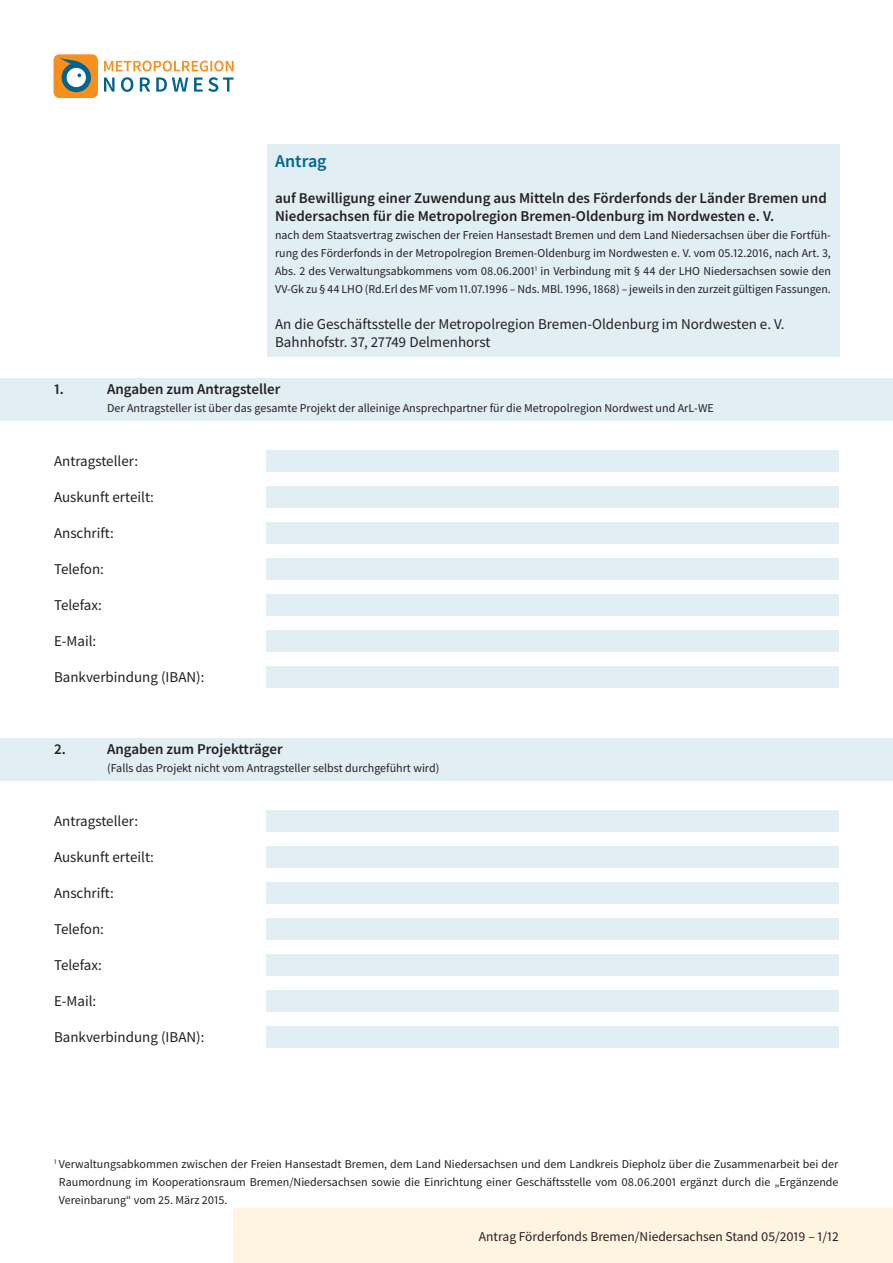
<style>
.page{position:relative;width:893px;height:1263px;background:#fff}
.page>*{position:absolute;margin:0;border:0;box-sizing:border-box;transform-origin:0 0}
.t1{font:600 18px "Source Sans Pro";color:#00648e}
.t2{font:15px/18px "Source Sans Pro";color:#231f20}
.t3{font:600 15px/18px "Source Sans Pro";color:#231f20}
.t4{font:13.5px "Source Sans Pro";color:#231f20}
.t5{font:12px/18px "Source Sans Pro";color:#231f20;text-align:justify}
</style>
<div class="page">
<div style="left:54px;top:54px;width:44px;height:44px;background:#f68f1e;border-radius:6px"></div>
<svg style="left:60px;top:58px;width:31px;height:34px"></svg>
<svg style="left:104px;top:61px;width:130px;height:31px"></svg>
<div style="left:234px;top:1209px;width:659px;height:54px;background:#fef4e0"></div>
<div style="left:267px;top:145px;width:572px;height:212px;background:#e1eef4"></div>
<div style="left:267px;top:450px;width:572px;height:21px;background:#e1eef4"></div>
<div style="left:267px;top:486px;width:572px;height:21px;background:#e1eef4"></div>
<div style="left:267px;top:522px;width:572px;height:21px;background:#e1eef4"></div>
<div style="left:267px;top:558px;width:572px;height:21px;background:#e1eef4"></div>
<div style="left:267px;top:594px;width:572px;height:21px;background:#e1eef4"></div>
<div style="left:267px;top:630px;width:572px;height:21px;background:#e1eef4"></div>
<div style="left:267px;top:666px;width:572px;height:21px;background:#e1eef4"></div>
<div style="left:267px;top:810px;width:572px;height:21px;background:#e1eef4"></div>
<div style="left:267px;top:846px;width:572px;height:21px;background:#e1eef4"></div>
<div style="left:267px;top:882px;width:572px;height:21px;background:#e1eef4"></div>
<div style="left:267px;top:918px;width:572px;height:21px;background:#e1eef4"></div>
<div style="left:267px;top:954px;width:572px;height:21px;background:#e1eef4"></div>
<div style="left:267px;top:990px;width:572px;height:21px;background:#e1eef4"></div>
<div style="left:267px;top:1026px;width:572px;height:21px;background:#e1eef4"></div>
<div style="left:0;top:378px;width:893px;height:43px;background:#e1eef4"></div>
<div style="left:0;top:738px;width:893px;height:43px;background:#e1eef4"></div>
<h1 class="t1" style="left:275px;top:149px;width:53px">Antrag</h1>
<p class="t3" style="left:275px;top:188px;width:553px">auf Bewilligung einer Zuwendung aus Mitteln des Förderfonds der Länder Bremen und<br>Niedersachsen für die Metropolregion Bremen-Oldenburg im Nordwesten e. V.</p>
<p class="t5" style="left:275px;top:226px;width:557px">nach dem Staatsvertrag zwischen der Freien Hansestadt Bremen und dem Land Niedersachsen über die Fortfüh&shy;rung des Förderfonds in der Metropolregion Bremen-Oldenburg im Nordwesten e. V. vom 05.12.2016, nach Art. 3, Abs. 2 des Verwaltungsabkommens vom 08.06.2001<sup>1</sup> in Verbindung mit § 44 der LHO Niedersachsen sowie den VV-Gk zu § 44 LHO (Rd.Erl des MF vom 11.07.1996 – Nds. MBl. 1996, 1868) – jeweils in den zurzeit gültigen Fassungen.</p>
<p class="t2" style="left:275px;top:315px;width:511px">An die Geschäftsstelle der Metropolregion Bremen-Oldenburg im Nordwesten e. V.<br>Bahnhofstr. 37, 27749 Delmenhorst</p>
<p class="t3" style="left:54px;top:380px;width:11px">1.</p>
<p class="t3" style="left:107px;top:380px;width:175px">Angaben zum Antragsteller</p>
<p class="t5" style="left:107px;top:399px;width:608px">Der Antragsteller ist über das gesamte Projekt der alleinige Ansprechpartner für die Metropolregion Nordwest und ArL-WE</p>
<p class="t2" style="left:54px;top:452px;width:86px">Antragsteller:</p>
<p class="t2" style="left:54px;top:488px;width:102px">Auskunft erteilt:</p>
<p class="t2" style="left:54px;top:524px;width:61px">Anschrift:</p>
<p class="t2" style="left:54px;top:560px;width:52px">Telefon:</p>
<p class="t2" style="left:54px;top:596px;width:49px">Telefax:</p>
<p class="t2" style="left:54px;top:632px;width:44px">E-Mail:</p>
<p class="t2" style="left:54px;top:668px;width:152px">Bankverbindung (IBAN):</p>
<p class="t3" style="left:54px;top:740px;width:13px">2.</p>
<p class="t3" style="left:107px;top:740px;width:177px">Angaben zum Projektträger</p>
<p class="t5" style="left:107px;top:759px;width:334px">(Falls das Projekt nicht vom Antragsteller selbst durchgeführt wird)</p>
<p class="t2" style="left:54px;top:812px;width:86px">Antragsteller:</p>
<p class="t2" style="left:54px;top:848px;width:102px">Auskunft erteilt:</p>
<p class="t2" style="left:54px;top:884px;width:61px">Anschrift:</p>
<p class="t2" style="left:54px;top:920px;width:52px">Telefon:</p>
<p class="t2" style="left:54px;top:956px;width:49px">Telefax:</p>
<p class="t2" style="left:54px;top:992px;width:44px">E-Mail:</p>
<p class="t2" style="left:54px;top:1028px;width:152px">Bankverbindung (IBAN):</p>
<p class="t5" style="left:59px;top:1155px;width:781px;text-indent:-5px"><sup>1</sup> Verwaltungsabkommen zwischen der Freien Hansestadt Bremen, dem Land Niedersachsen und dem Landkreis Diepholz über die Zusammenarbeit bei der Raumordnung im Kooperationsraum Bremen/Niedersachsen sowie die Einrichtung einer Geschäftsstelle vom 08.06.2001 ergänzt durch die „Ergänzende Vereinbarung“ vom 25. März 2015.</p>
<p class="t4" style="left:479px;top:1228px;width:362px">Antrag Förderfonds Bremen/Niedersachsen Stand 05/2019 – 1/12</p>
</div>
